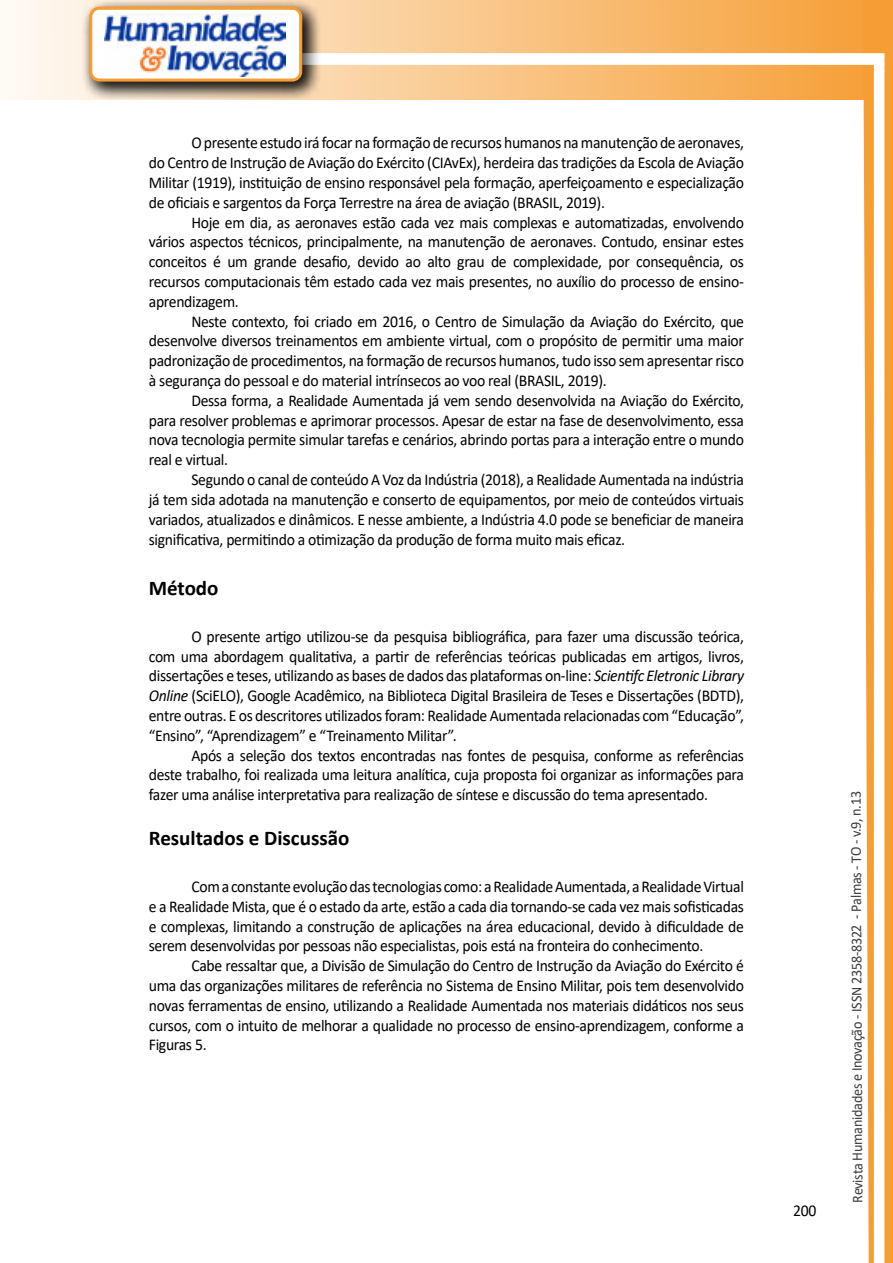
<style>
.page{position:relative;width:893px;height:1263px;background:#fff}
.page>*{position:absolute;margin:0;border:0;box-sizing:border-box;transform-origin:0 0}
.t1{font:700 21px "Calibri";color:#000}
.t2{font:16.5px/19.8px "Calibri";letter-spacing:-.02em;color:#000;text-align:justify;scale:.95 1}
.t3{font:15px "Calibri";letter-spacing:-.025em;color:#3c3c3b;scale:.95 1}
.s1{font-style:italic}
</style>
<div class="page">
<svg style="left:5px;top:0;width:858px;height:100px;background:#f9c484"></svg>
<div style="left:302px;top:53px;width:582px;height:12px;background:#fff;border:2px solid #fff"></div>
<svg style="left:863px;top:0;width:30px;height:1263px"></svg>
<div style="left:81px;top:0;width:241px;height:102px;background:#000;opacity:.75"></div>
<div style="left:91px;top:8px;width:210px;height:72px;background:#fff;border-radius:9px"></div>
<img style="left:104px;top:14px;width:181px;height:62px">
<div style="left:89px;top:7px;width:213px;height:75px;border:3px solid #f69e34;border-radius:9px"></div>
<p class="t2" style="left:149px;top:133px;width:628px;text-indent:43px">O presente estudo irá focar na formação de recursos humanos na manutenção de aeronaves, do Centro de Instrução de Aviação do Exército (CIAvEx), herdeira das tradições da Escola de Aviação Militar (1919), instituição de ensino responsável pela formação, aperfeiçoamento e especialização de oficiais e sargentos da Força Terrestre na área de aviação (BRASIL, 2019).</p>
<p class="t2" style="left:149px;top:212px;width:628px;text-indent:43px">Hoje em dia, as aeronaves estão cada vez mais complexas e automatizadas, envolvendo vários aspectos técnicos, principalmente, na manutenção de aeronaves. Contudo, ensinar estes conceitos é um grande desafio, devido ao alto grau de complexidade, por consequência, os recursos computacionais têm estado cada vez mais presentes, no auxílio do processo de ensino&shy;aprendizagem.</p>
<p class="t2" style="left:149px;top:311px;width:628px;text-indent:43px">Neste contexto, foi criado em 2016, o Centro de Simulação da Aviação do Exército, que desenvolve diversos treinamentos em ambiente virtual, com o propósito de permitir uma maior padronização de procedimentos, na formação de recursos humanos, tudo isso sem apresentar risco à segurança do pessoal e do material intrínsecos ao voo real (BRASIL, 2019).</p>
<p class="t2" style="left:149px;top:390px;width:628px;text-indent:43px">Dessa forma, a Realidade Aumentada já vem sendo desenvolvida na Aviação do Exército, para resolver problemas e aprimorar processos. Apesar de estar na fase de desenvolvimento, essa nova tecnologia permite simular tarefas e cenários, abrindo portas para a interação entre o mundo real e virtual.</p>
<p class="t2" style="left:149px;top:469px;width:628px;text-indent:43px">Segundo o canal de conteúdo A Voz da Indústria (2018), a Realidade Aumentada na indústria já tem sida adotada na manutenção e conserto de equipamentos, por meio de conteúdos virtuais variados, atualizados e dinâmicos. E nesse ambiente, a Indústria 4.0 pode se beneficiar de maneira significativa, permitindo a otimização da produção de forma muito mais eficaz.</p>
<p class="t1" style="left:149px;top:573px;width:71px">Método</p>
<p class="t2" style="left:149px;top:626px;width:628px;text-indent:43px">O presente artigo utilizou-se da pesquisa bibliográfica, para fazer uma discussão teórica, com uma abordagem qualitativa, a partir de referências teóricas publicadas em artigos, livros, dissertações e teses, utilizando as bases de dados das plataformas on-line: <span class="s1">Scientifc Eletronic Library Online</span> (SciELO), Google Acadêmico, na Biblioteca Digital Brasileira de Teses e Dissertações (BDTD), entre outras. E os descritores utilizados foram: Realidade Aumentada relacionadas com “Educação”, “Ensino”, “Aprendizagem” e “Treinamento Militar”.</p>
<p class="t2" style="left:149px;top:745px;width:628px;text-indent:43px">Após a seleção dos textos encontradas nas fontes de pesquisa, conforme as referências deste trabalho, foi realizada uma leitura analítica, cuja proposta foi organizar as informações para fazer uma análise interpretativa para realização de síntese e discussão do tema apresentado.</p>
<p class="t1" style="left:149px;top:823px;width:202px">Resultados e Discussão</p>
<p class="t2" style="left:149px;top:876px;width:628px;text-indent:43px">Com a constante evolução das tecnologias como: a Realidade Aumentada, a Realidade Virtual e a Realidade Mista, que é o estado da arte, estão a cada dia tornando-se cada vez mais sofisticadas e complexas, limitando a construção de aplicações na área educacional, devido à dificuldade de serem desenvolvidas por pessoas não especialistas, pois está na fronteira do conhecimento.</p>
<p class="t2" style="left:149px;top:955px;width:628px;text-indent:43px">Cabe ressaltar que, a Divisão de Simulação do Centro de Instrução da Aviação do Exército é uma das organizações militares de referência no Sistema de Ensino Militar, pois tem desenvolvido novas ferramentas de ensino, utilizando a Realidade Aumentada nos materiais didáticos nos seus cursos, com o intuito de melhorar a qualidade no processo de ensino-aprendizagem, conforme a Figuras 5.</p>
<p class="t2" style="left:793px;top:1200px;width:26px">200</p>
<p class="t3" style="left:846px;top:1203px;width:435px;rotate:-90deg">Revista Humanidades e Inovação - ISSN 2358-8322 - Palmas - TO - v.9, n.13</p>
</div>
